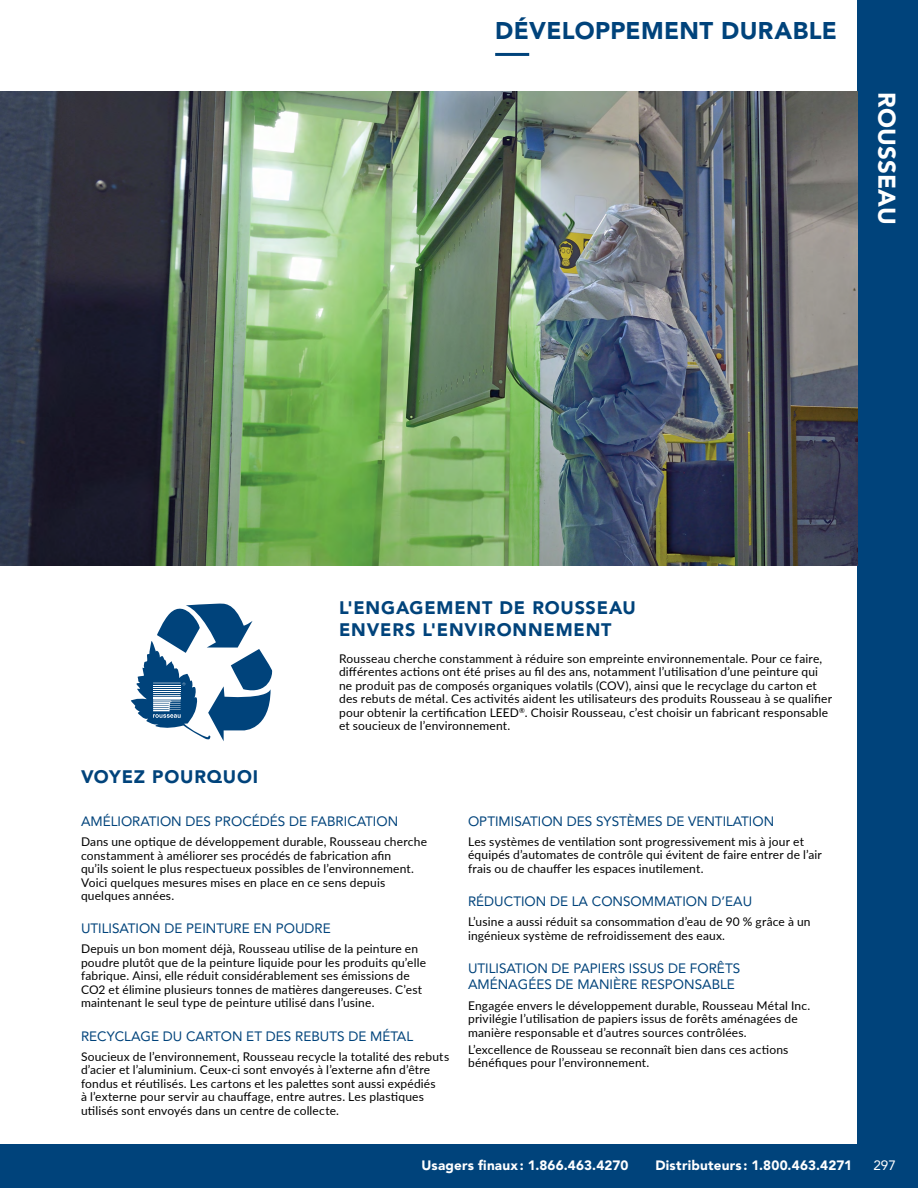
<style>
.page{position:relative;width:918px;height:1188px;background:#fff}
.page>*{position:absolute;margin:0;border:0;box-sizing:border-box;transform-origin:0 0}
.t1{font:900 24px "Avenir LT Std";letter-spacing:.015em;color:#00437b}
.t2{font:900 24px "Avenir LT Std";letter-spacing:.01em;color:#fff}
.t3{font:900 18px/21.6px "Avenir LT Std";letter-spacing:.045em;color:#00437b}
.t4{font:13.5px/16.2px "Avenir LT Std";color:#00437b}
.t5{font:900 13.5px "Avenir LT Std";letter-spacing:.015em;color:#fff}
.t6{font:13.5px "Avenir LT Std";color:#fff}
.t7{font:12px/13.5px "Lato";letter-spacing:.015em;color:#000}
</style>
<div class="page">
<div style="left:857px;top:0;width:61px;height:1188px;background:#00437b"></div>
<img style="left:0;top:92px;width:857px;height:474px">
<div style="left:0;top:1144px;width:918px;height:44px;background:#00437b"></div>
<hr style="left:495px;top:53px;width:34px;height:3px;background:#00437b">
<svg style="left:131px;top:604px;width:141px;height:137px"></svg>
<h1 class="t1" style="left:495px;top:17px;width:343px">DÉVELOPPEMENT DURABLE</h1>
<h1 class="t2" style="left:901px;top:92px;width:134px;rotate:90deg">ROUSSEAU</h1>
<h2 class="t3" style="left:339px;top:597px;width:298px">L'ENGAGEMENT DE ROUSSEAU<br>ENVERS L'ENVIRONNEMENT</h2>
<p class="t7" style="left:339px;top:651px;width:494px">Rousseau cherche constamment à réduire son empreinte environnementale. Pour ce faire, différentes actions ont été prises au fil des ans, notamment l’utilisation d’une peinture qui ne produit pas de composés organiques volatils (COV), ainsi que le recyclage du carton et des rebuts de métal. Ces activités aident les utilisateurs des produits Rousseau à se qualifier pour obtenir la certification LEED<sup>®</sup>. Choisir Rousseau, c’est choisir un fabricant responsable et soucieux de l’environnement.</p>
<h2 class="t3" style="left:81px;top:765px;width:179px">VOYEZ POURQUOI</h2>
<p class="t4" style="left:81px;top:813px;width:319px">AMÉLIORATION DES PROCÉDÉS DE FABRICATION</p>
<p class="t7" style="left:81px;top:834px;width:348px">Dans une optique de développement durable, Rousseau cherche constamment à améliorer ses procédés de fabrication afin<br>qu’ils soient le plus respectueux possibles de l’environnement.<br>Voici quelques mesures mises en place en ce sens depuis quelques années.</p>
<p class="t4" style="left:81px;top:921px;width:251px">UTILISATION DE PEINTURE EN POUDRE</p>
<p class="t7" style="left:81px;top:942px;width:347px">Depuis un bon moment déjà, Rousseau utilise de la peinture en poudre plutôt que de la peinture liquide pour les produits qu’elle fabrique. Ainsi, elle réduit considérablement ses émissions de CO2 et élimine plusieurs tonnes de matières dangereuses. C’est maintenant le seul type de peinture utilisé dans l’usine.</p>
<p class="t4" style="left:81px;top:1028px;width:334px">RECYCLAGE DU CARTON ET DES REBUTS DE MÉTAL</p>
<p class="t7" style="left:81px;top:1049px;width:370px">Soucieux de l’environnement, Rousseau recycle la totalité des rebuts d’acier et l’aluminium. Ceux-ci sont envoyés à l’externe afin d’être fondus et réutilisés. Les cartons et les palettes sont aussi expédiés<br>à l’externe pour servir au chauffage, entre autres. Les plastiques utilisés sont envoyés dans un centre de collecte.</p>
<p class="t4" style="left:468px;top:813px;width:308px">OPTIMISATION DES SYSTÈMES DE VENTILATION</p>
<p class="t7" style="left:468px;top:834px;width:355px">Les systèmes de ventilation sont progressivement mis à jour et équipés d’automates de contrôle qui évitent de faire entrer de l’air frais ou de chauffer les espaces inutilement.</p>
<p class="t4" style="left:468px;top:893px;width:286px">RÉDUCTION DE LA CONSOMMATION D’EAU</p>
<p class="t7" style="left:468px;top:915px;width:344px">L’usine a aussi réduit sa consommation d’eau de 90 % grâce à un ingénieux système de refroidissement des eaux.</p>
<p class="t4" style="left:468px;top:960px;width:274px">UTILISATION DE PAPIERS ISSUS DE FORÊTS<br>AMÉNAGÉES DE MANIÈRE RESPONSABLE</p>
<p class="t7" style="left:468px;top:998px;width:344px">Engagée envers le développement durable, Rousseau Métal Inc. privilégie l’utilisation de papiers issus de forêts aménagées de manière responsable et d’autres sources contrôlées.</p>
<p class="t7" style="left:468px;top:1042px;width:322px">L’excellence de Rousseau se reconnaît bien dans ces actions bénéfiques pour l’environnement.</p>
<p class="t5" style="left:421px;top:1157px;width:208px">Usagers finaux: 1.866.463.4270</p>
<p class="t5" style="left:655px;top:1157px;width:198px">Distributeurs : 1.800.463.4271</p>
<p class="t6" style="left:873px;top:1158px;width:24px">297</p>
</div>
